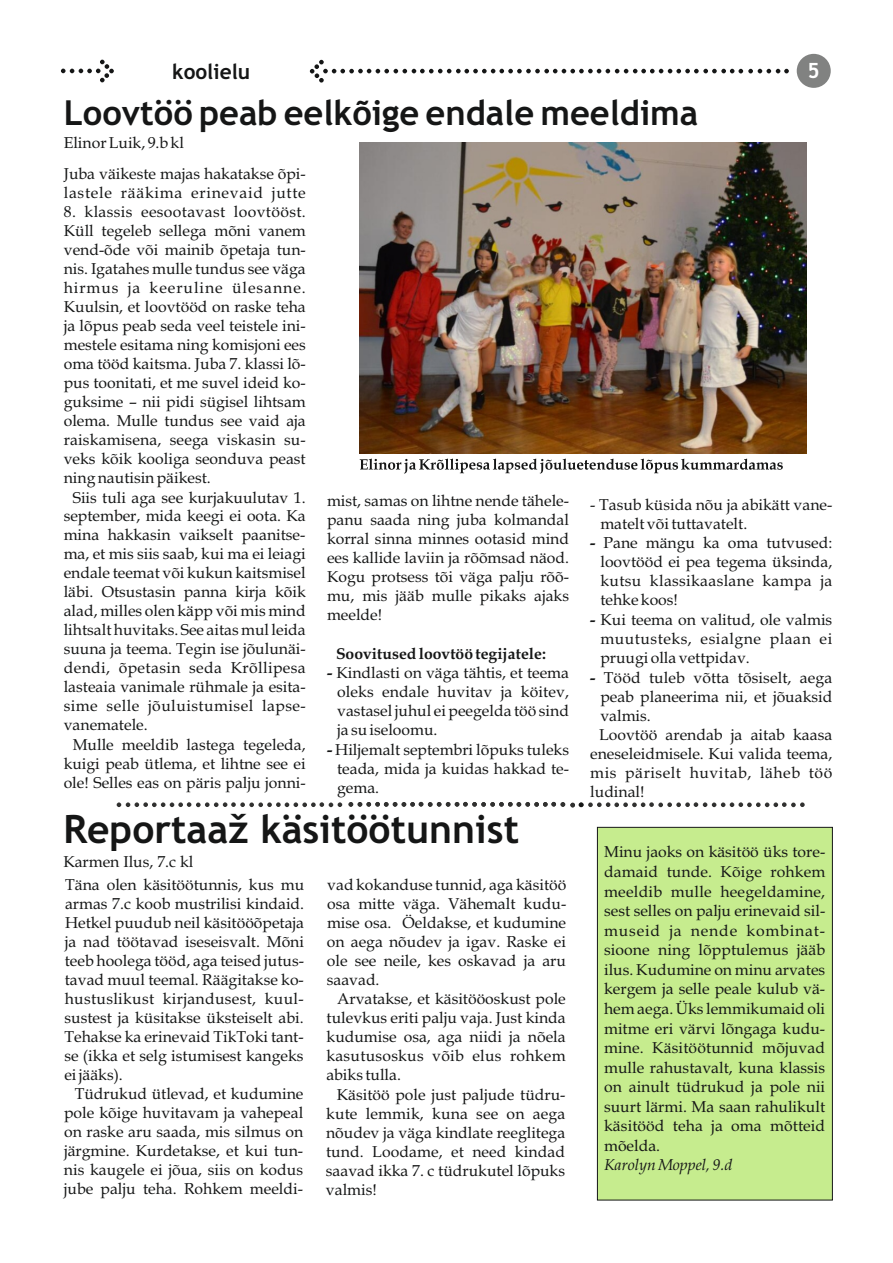
<style>
.page{position:relative;width:893px;height:1263px;background:#fff}
.page>*{position:absolute;margin:0;border:0;box-sizing:border-box;transform-origin:0 0}
.t1{font:700 39px "Trebuchet MS";color:#151616}
.t2{font:700 34.5px "Trebuchet MS";color:#151616}
.t3{font:700 21px "Trebuchet MS";color:#151616}
.t4{font:700 21px "Trebuchet MS";color:#fff}
.t5{font:15.75px/19px "Book Antiqua";color:#151616;text-align:justify}
.t6{font:15.75px/19px "Book Antiqua";letter-spacing:.02em;color:#151616}
.t7{font:15.75px "Book Antiqua";letter-spacing:.03em;color:#151616}
.t8{font:15.75px "Book Antiqua";letter-spacing:.025em;color:#151616}
.t9{font:700 15.75px "Book Antiqua";color:#151616}
.t10{font:15.75px "Book Antiqua";letter-spacing:.035em;color:#151616}
.t11{font:15.75px "Book Antiqua";letter-spacing:.06em;color:#151616}
.t12{font:italic 15.75px "Book Antiqua";color:#151616}
.s1{font-weight:700}
</style>
<div class="page">
<div style="left:797px;top:54px;width:34px;height:34px;background:#818281;border-radius:50%"></div>
<svg style="left:61px;top:60px;width:53px;height:22px"></svg>
<svg style="left:310px;top:60px;width:479px;height:23px"></svg>
<svg style="left:117px;top:802px;width:225px;height:5px"></svg>
<svg style="left:349px;top:802px;width:456px;height:5px"></svg>
<div style="left:597px;top:826px;width:236px;height:375px;background:#c6ec8e"></div>
<img style="left:359px;top:142px;width:447px;height:312px">
<svg style="left:359px;top:458px;width:424px;height:16px"></svg>
<h3 class="t3" style="left:172px;top:64px;width:79px">koolielu</h3>
<h3 class="t4" style="left:808px;top:63px;width:14px">5</h3>
<h2 class="t2" style="left:64px;top:100px;width:636px">Loovtöö peab eelkõige endale meeldima</h2>
<p class="t5" style="left:64px;top:135px;width:122px">Elinor Luik, 9.b kl</p>
<p class="t6" style="left:64px;top:166px;width:244px">Juba väikeste majas hakatakse õpi&shy;lastele rääkima erinevaid jutte</p>
<p class="t6" style="left:64px;top:204px;width:243px">8. klassis eesootavast loovtööst.</p>
<p class="t5" style="left:64px;top:223px;width:244px">Küll tegeleb sellega mõni vanem</p>
<p class="t5" style="left:64px;top:242px;width:244px">vend-õde või mainib õpetaja tun-</p>
<p class="t5" style="left:64px;top:261px;width:244px">nis. Igatahes mulle tundus see väga</p>
<p class="t11" style="left:64px;top:282px;width:244px">hirmus ja keeruline ülesanne.</p>
<p class="t5" style="left:64px;top:299px;width:244px">Kuulsin, et loovtööd on raske teha</p>
<p class="t5" style="left:64px;top:318px;width:244px">ja lõpus peab seda veel teistele ini-</p>
<p class="t5" style="left:64px;top:337px;width:244px">mestele esitama ning komisjoni ees</p>
<p class="t5" style="left:64px;top:356px;width:244px">oma tööd kaitsma. Juba 7. klassi lõ-</p>
<p class="t5" style="left:64px;top:375px;width:243px">pus toonitati, et me suvel ideid ko-</p>
<p class="t5" style="left:64px;top:394px;width:244px">guksime – nii pidi sügisel lihtsam</p>
<p class="t5" style="left:64px;top:413px;width:244px">olema. Mulle tundus see vaid aja</p>
<p class="t5" style="left:64px;top:432px;width:244px">raiskamisena, seega viskasin su-</p>
<p class="t5" style="left:64px;top:451px;width:244px">veks kõik kooliga seonduva peast</p>
<p class="t5" style="left:64px;top:470px;width:149px">ning nautisin päikest.</p>
<p class="t5" style="left:73px;top:489px;width:235px">Siis tuli aga see kurjakuulutav 1.</p>
<p class="t5" style="left:64px;top:508px;width:244px">september, mida keegi ei oota. Ka</p>
<p class="t5" style="left:64px;top:527px;width:243px">mina hakkasin vaikselt paanitse-</p>
<p class="t5" style="left:64px;top:546px;width:244px">ma, et mis siis saab, kui ma ei leiagi</p>
<p class="t5" style="left:64px;top:565px;width:244px">endale teemat või kukun kaitsmisel</p>
<p class="t5" style="left:64px;top:584px;width:243px">läbi. Otsustasin panna kirja kõik</p>
<p class="t5" style="left:64px;top:603px;width:244px">alad, milles olen käpp või mis mind</p>
<p class="t5" style="left:64px;top:622px;width:244px">lihtsalt huvitaks. See aitas mul leida</p>
<p class="t5" style="left:64px;top:641px;width:244px">suuna ja teema. Tegin ise jõulunäi-</p>
<p class="t8" style="left:64px;top:662px;width:243px">dendi, õpetasin seda Krõllipesa</p>
<p class="t5" style="left:64px;top:679px;width:244px">lasteaia vanimale rühmale ja esita-</p>
<p class="t7" style="left:64px;top:700px;width:243px">sime selle jõuluistumisel lapse-</p>
<p class="t5" style="left:64px;top:717px;width:86px">vanematele.</p>
<p class="t5" style="left:73px;top:737px;width:235px">Mulle meeldib lastega tegeleda,</p>
<p class="t5" style="left:64px;top:756px;width:244px">kuigi peab ütlema, et lihtne see ei</p>
<p class="t5" style="left:64px;top:775px;width:244px">ole! Selles eas on päris palju jonni-</p>
<p class="t5" style="left:327px;top:493px;width:244px">mist, samas on lihtne nende tähele&shy;panu saada ning juba kolmandal korral sinna minnes ootasid mind ees kallide laviin ja rõõmsad näod.<br>Kogu protsess tõi väga palju rõõ&shy;mu, mis jääb mulle pikaks ajaks meelde!</p>
<p class="t9" style="left:336px;top:648px;width:211px">Soovitused loovtöö tegijatele:</p>
<p class="t5" style="left:337px;top:665px;width:233px;text-indent:-10px"><span class="s1">-</span> Kindlasti on väga tähtis, et teema oleks endale huvitav ja köitev, vastasel juhul ei peegelda töö sind ja su iseloomu.</p>
<p class="t5" style="left:337px;top:742px;width:233px;text-indent:-10px"><span class="s1">-</span> Hiljemalt septembri lõpuks tuleks teada, mida ja kuidas hakkad te&shy;gema.</p>
<h1 class="t1" style="left:63px;top:814px;width:457px">Reportaaž käsitöötunnist</h1>
<p class="t5" style="left:63px;top:854px;width:132px">Karmen Ilus, 7.c kl</p>
<p class="t5" style="left:64px;top:877px;width:241px">Täna olen käsitöötunnis, kus mu armas 7.c koob mustrilisi kindaid.<br>Hetkel puudub neil käsitööõpetaja ja nad töötavad iseseisvalt. Mõni teeb hoolega tööd, aga teised jutus&shy;tavad muul teemal. Räägitakse ko&shy;hustuslikust kirjandusest, kuul&shy;sustest ja küsitakse üksteiselt abi.<br>Tehakse ka erinevaid TikToki tant&shy;se (ikka et selg istumisest kangeks ei jääks).</p>
<p class="t5" style="left:64px;top:1086px;width:241px;text-indent:11px">Tüdrukud ütlevad, et kudumine pole kõige huvitavam ja vahepeal on raske aru saada, mis silmus on järgmine. Kurdetakse, et kui tun&shy;nis kaugele ei jõua, siis on kodus jube palju teha. Rohkem meeldi-</p>
<p class="t5" style="left:327px;top:877px;width:241px">vad kokanduse tunnid, aga käsitöö osa mitte väga. Vähemalt kudu&shy;mise osa. Öeldakse, et kudumine on aega nõudev ja igav. Raske ei ole see neile, kes oskavad ja aru saavad.</p>
<p class="t5" style="left:326px;top:991px;width:241px;text-indent:11px">Arvatakse, et käsitööoskust pole tulevkus eriti palju vaja. Just kinda kudumise osa, aga niidi ja nõela kasutusoskus võib elus rohkem abiks tulla.</p>
<p class="t5" style="left:326px;top:1087px;width:241px;text-indent:11px">Käsitöö pole just paljude tüdru&shy;kute lemmik, kuna see on aega nõudev ja väga kindlate reeglitega tund. Loodame, et need kindad saavad ikka 7. c tüdrukutel lõpuks valmis!</p>
<p class="t5" style="left:600px;top:497px;width:233px;text-indent:-10px">- Tasub küsida nõu ja abikätt vane&shy;matelt või tuttavatelt.</p>
<p class="t5" style="left:600px;top:535px;width:233px;text-indent:-10px"><span class="s1">-</span> Pane mängu ka oma tutvused: loovtööd ei pea tegema üksinda, kutsu klassikaaslane kampa ja tehke koos!</p>
<p class="t5" style="left:600px;top:612px;width:233px;text-indent:-10px"><span class="s1">-</span> Kui teema on valitud, ole valmis muutusteks, esialgne plaan ei pruugi olla vettpidav.</p>
<p class="t5" style="left:590px;top:669px;width:243px"><span class="s1">-</span> Tööd tuleb võtta tõsiselt, aega</p>
<p class="t5" style="left:600px;top:688px;width:233px">peab planeerima nii, et jõuaksid</p>
<p class="t5" style="left:600px;top:707px;width:52px">valmis.</p>
<p class="t5" style="left:599px;top:727px;width:234px">Loovtöö arendab ja aitab kaasa</p>
<p class="t5" style="left:590px;top:746px;width:244px">eneseleidmisele. Kui valida teema,</p>
<p class="t10" style="left:590px;top:767px;width:243px">mis päriselt huvitab, läheb töö</p>
<p class="t5" style="left:590px;top:784px;width:56px">ludinal!</p>
<p class="t5" style="left:604px;top:844px;width:223px;line-height:19.5px">Minu jaoks on käsitöö üks tore&shy;damaid tunde. Kõige rohkem meeldib mulle heegeldamine, sest selles on palju erinevaid sil&shy;museid ja nende kombinat&shy;sioone ning lõpptulemus jääb ilus. Kudumine on minu arvates kergem ja selle peale kulub vä&shy;hem aega. Üks lemmikumaid oli mitme eri värvi lõngaga kudu&shy;mine. Käsitöötunnid mõjuvad mulle rahustavalt, kuna klassis on ainult tüdrukud ja pole nii suurt lärmi. Ma saan rahulikult käsitööd teha ja oma mõtteid mõelda.</p>
<p class="t12" style="left:604px;top:1158px;width:130px">Karolyn Moppel, 9.d</p>
</div>
